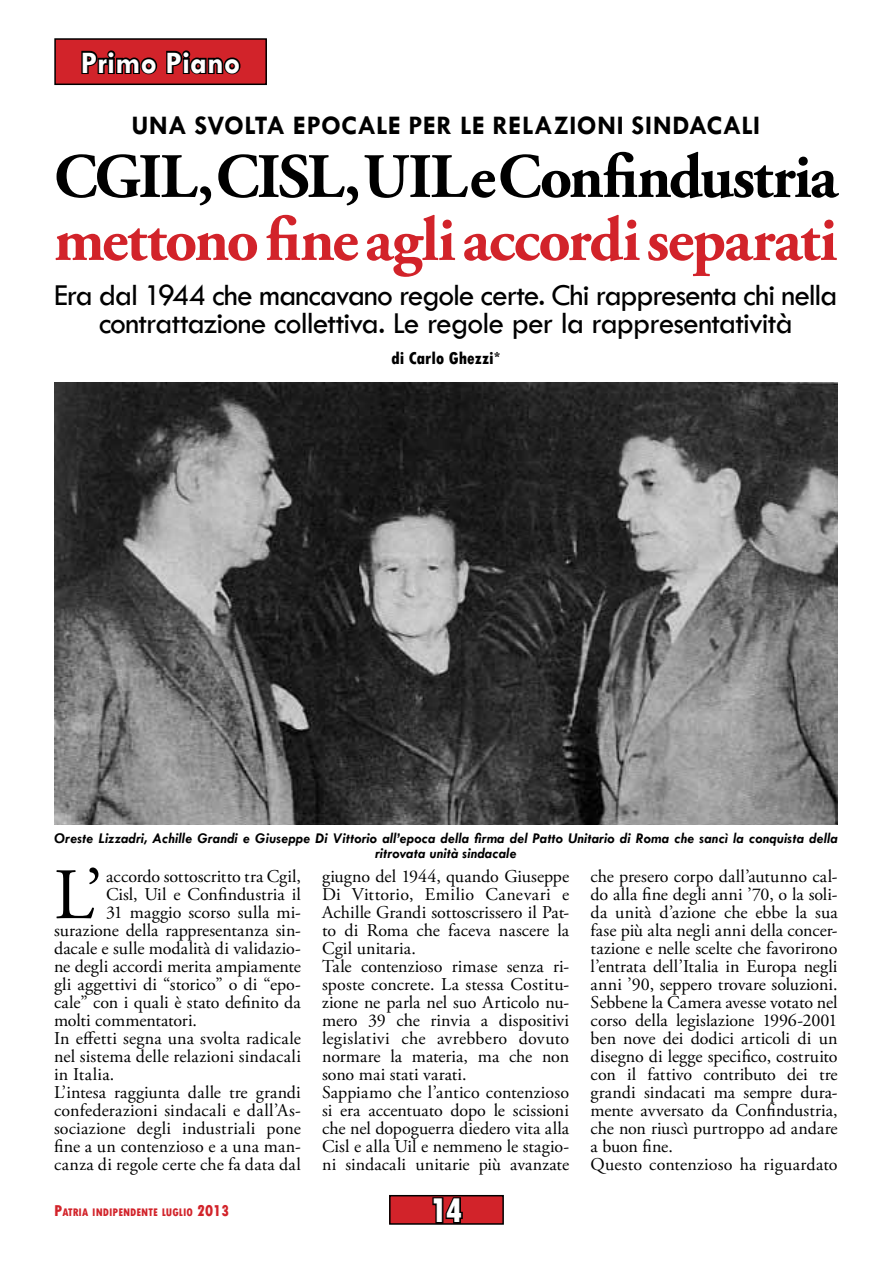
<style>
.page{position:relative;width:893px;height:1263px;background:#fff}
.page>*{position:absolute;margin:0;border:0;box-sizing:border-box;transform-origin:0 0}
.Stile_di_paragrafo_2{font:72.3px "Adobe Garamond Pro";color:#000}
.t1{font:700 63px "Adobe Garamond Pro";letter-spacing:-.025em;color:#d2232a}
.t2{font:700 63px "Adobe Garamond Pro";letter-spacing:-.035em;color:#000}
.t3{font:800 condensed 36px "Tw Cen";color:#fff}
.t4{font:31.5px/28.5px "Tw Cen";letter-spacing:-.03em;color:#000;text-align:center}
.t5{font:700 31.5px "Tw Cen";color:#fff}
.t6{font:700 27px "Tw Cen";letter-spacing:.015em;color:#000}
.Stile_di_paragrafo_2-2{font:18px/18px "Adobe Garamond Pro";letter-spacing:-.005em;color:#000;text-align:justify}
.t7{font:800 condensed 18px "Tw Cen";color:#000}
.t8{font:italic 700 15px/15px "Tw Cen";letter-spacing:.01em;color:#000;text-align:center}
.t9{font:800 condensed 11.55px "Tw Cen";color:#d2232a}
.s1{font-size:16.5px}
</style>
<div class="page">
<img style="left:54px;top:383px;width:784px;height:442px">
<div style="left:390px;top:1196px;width:113px;height:28px;background:#d2232a"></div>
<svg style="left:431px;top:1194px;width:33px;height:28px"></svg>
<div style="left:389px;top:1195px;width:115px;height:30px;border:2px solid #000"></div>
<div style="left:55px;top:39px;width:211px;height:45px;background:#d2232a"></div>
<svg style="left:81px;top:50px;width:77px;height:25px"></svg>
<svg style="left:166px;top:50px;width:75px;height:25px"></svg>
<div style="left:54px;top:38px;width:213px;height:47px;border:2px solid #000"></div>
<p class="t5" style="left:81px;top:44px;width:161px">Primo Piano</p>
<p class="t6" style="left:131px;top:109px;width:630px">UNA SVOLTA EPOCALE PER LE RELAZIONI SINDACALI</p>
<p class="t2" style="left:54px;top:140px;width:785px">CGIL, CISL, UIL e Confindustria</p>
<p class="t1" style="left:54px;top:203px;width:785px">mettono fine agli accordi separati</p>
<p class="t4" style="left:54px;top:281px;width:785px">Era dal 1944 che mancavano regole certe. Chi rappresenta chi nella contrattazione collettiva. Le regole per la rappresentatività</p>
<p class="t7" style="left:391px;top:348px;width:110px">di Carlo Ghezzi*</p>
<p class="t8" style="left:54px;top:831px;width:785px">Oreste Lizzadri, Achille Grandi e Giuseppe Di Vittorio all’epoca della firma del Patto Unitario di Roma che sancì la conquista della ritrovata unità sindacale</p>
<p class="Stile_di_paragrafo_2" style="left:54px;top:852px;width:50px">L’</p>
<p class="Stile_di_paragrafo_2-2" style="left:106px;top:868px;width:196px">accordo sottoscritto tra Cgil,</p>
<p class="Stile_di_paragrafo_2-2" style="left:106px;top:886px;width:196px">Cisl, Uil e Confindustria il</p>
<p class="Stile_di_paragrafo_2-2" style="left:106px;top:904px;width:197px">31 maggio scorso sulla mi-</p>
<p class="Stile_di_paragrafo_2-2" style="left:54px;top:922px;width:249px">surazione della rappresentanza sin-</p>
<p class="Stile_di_paragrafo_2-2" style="left:54px;top:940px;width:249px">dacale e sulle modalità di validazio-</p>
<p class="Stile_di_paragrafo_2-2" style="left:54px;top:958px;width:248px">ne degli accordi merita ampiamente</p>
<p class="Stile_di_paragrafo_2-2" style="left:54px;top:976px;width:249px">gli aggettivi di “storico” o di “epo-</p>
<p class="Stile_di_paragrafo_2-2" style="left:54px;top:994px;width:249px">cale” con i quali è stato definito da</p>
<p class="Stile_di_paragrafo_2-2" style="left:54px;top:1012px;width:145px">molti commentatori.</p>
<p class="Stile_di_paragrafo_2-2" style="left:54px;top:1030px;width:248px">In effetti segna una svolta radicale nel sistema delle relazioni sindacali in Italia.</p>
<p class="Stile_di_paragrafo_2-2" style="left:54px;top:1084px;width:249px">L’intesa raggiunta dalle tre grandi confederazioni sindacali e dall’As&shy;sociazione degli industriali pone fine a un contenzioso e a una man&shy;canza di regole certe che fa data dal</p>
<p class="Stile_di_paragrafo_2-2" style="left:322px;top:868px;width:249px">giugno del 1944, quando Giuseppe Di Vittorio, Emilio Canevari e Achille Grandi sottoscrissero il Pat&shy;to di Roma che faceva nascere la Cgil unitaria.</p>
<p class="Stile_di_paragrafo_2-2" style="left:322px;top:958px;width:249px">Tale contenzioso rimase senza ri&shy;sposte concrete. La stessa Costitu&shy;zione ne parla nel suo Articolo nu&shy;mero 39 che rinvia a dispositivi legislativi che avrebbero dovuto normare la materia, ma che non sono mai stati varati.</p>
<p class="Stile_di_paragrafo_2-2" style="left:322px;top:1084px;width:249px">Sappiamo che l’antico contenzioso si era accentuato dopo le scissioni che nel dopoguerra diedero vita alla Cisl e alla Uil e nemmeno le stagio&shy;ni sindacali unitarie più avanzate</p>
<p class="t9" style="left:54px;top:1205px;width:177px"><span class="s1">P</span>ATRIA INDIPENDENTE LUGLIO <span class="s1">2013</span></p>
<p class="t3" style="left:430px;top:1189px;width:34px">14</p>
<p class="Stile_di_paragrafo_2-2" style="left:591px;top:868px;width:249px">che presero corpo dall’autunno cal&shy;do alla fine degli anni ’70, o la soli&shy;da unità d’azione che ebbe la sua fase più alta negli anni della concer&shy;tazione e nelle scelte che favorirono l’entrata dell’Italia in Europa negli anni ’90, seppero trovare soluzioni.<br>Sebbene la Camera avesse votato nel corso della legislazione 1996-2001 ben nove dei dodici articoli di un disegno di legge specifico, costruito con il fattivo contributo dei tre grandi sindacati ma sempre dura&shy;mente avversato da Confindustria, che non riuscì purtroppo ad andare a buon fine.</p>
<p class="Stile_di_paragrafo_2-2" style="left:591px;top:1156px;width:248px">Questo contenzioso ha riguardato</p>
</div>
